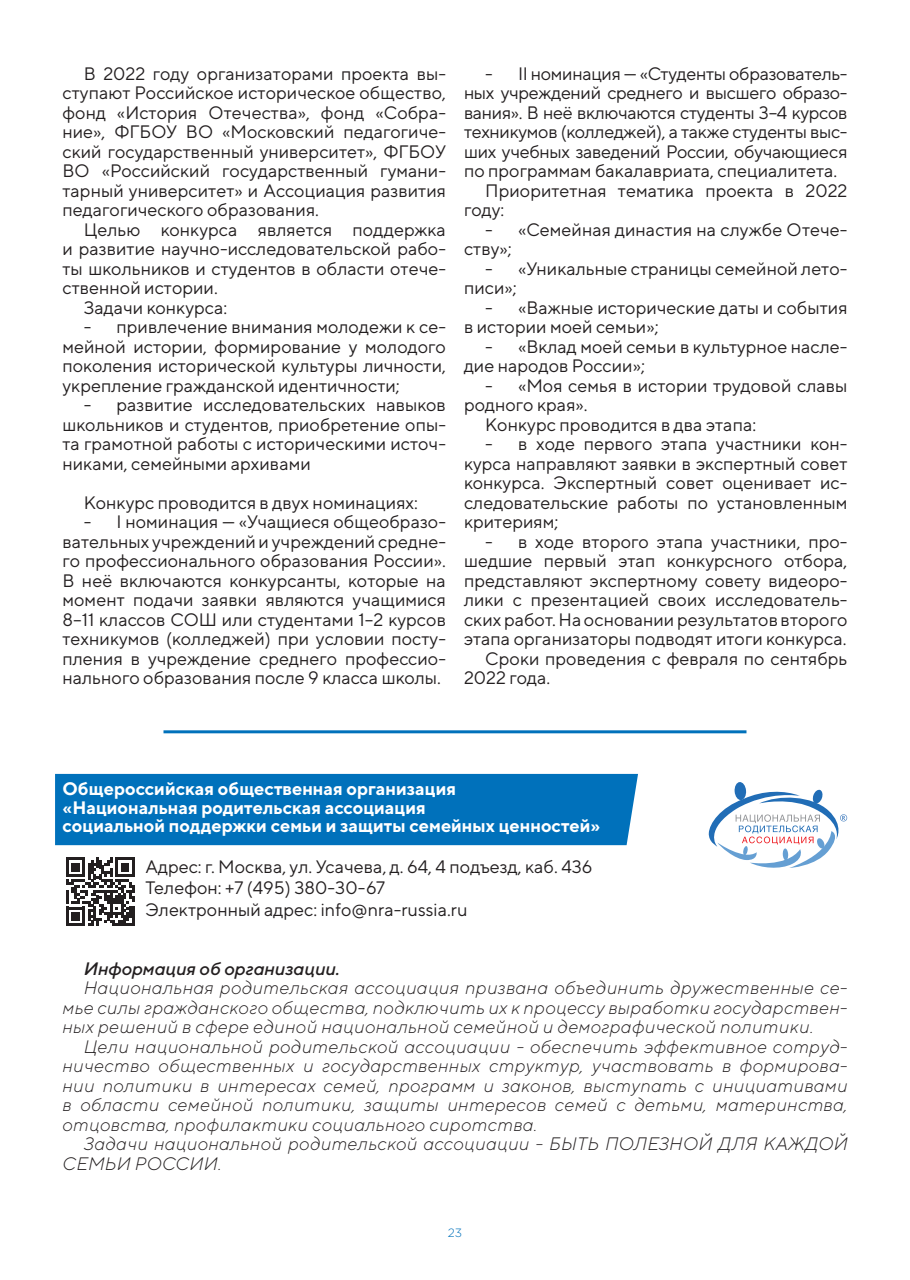
<style>
.page{position:relative;width:910px;height:1280px;background:#fff}
.page>*{position:absolute;margin:0;border:0;box-sizing:border-box;transform-origin:0 0}
.main{font:18px/19.5px "TT Norms";color:#231f20;text-align:justify}
.Мероприятия{font:italic 300 18px/19.5px "TT Norms";letter-spacing:.02em;color:#231f20;text-align:justify}
.Название_организации{font:700 18px "TT Norms";color:#fff}
.адрес{font:18px "TT Norms";color:#231f20}
.Мероприятия-2{font:italic 500 18px "TT Norms";color:#231f20}
.t1{font:300 12px "Gotham Pro";color:#0071bb}
</style>
<div class="page">
<div style="left:55px;top:774px;width:583px;height:71px;background:#0071bb"></div>
<svg style="left:66px;top:857px;width:68px;height:69px"></svg>
<hr style="left:163px;top:730px;width:583px;height:3px;background:#0071bb">
<svg style="left:708px;top:782px;width:139px;height:86px"></svg>
<p class="main" style="left:63px;top:63px;width:385px;text-indent:21px">В 2022 году организаторами проекта вы&shy;ступают Российское историческое общество, фонд «История Отечества», фонд «Собра&shy;ние», ФГБОУ ВО «Московский педагогиче&shy;ский государственный университет», ФГБОУ ВО «Российский государственный гумани&shy;тарный университет» и Ассоциация развития педагогического образования.</p>
<p class="main" style="left:63px;top:219px;width:385px;text-indent:21px">Целью конкурса является поддержка и развитие научно-исследовательской рабо&shy;ты школьников и студентов в области отече&shy;ственной истории.</p>
<p class="main" style="left:84px;top:297px;width:145px">Задачи конкурса:</p>
<p class="main" style="left:63px;top:317px;width:385px;text-indent:21px">- привлечение внимания молодежи к се&shy;мейной истории, формирование у молодого поколения исторической культуры личности, укрепление гражданской идентичности;</p>
<p class="main" style="left:63px;top:395px;width:385px;text-indent:21px">- развитие исследовательских навыков школьников и студентов, приобретение опы&shy;та грамотной работы с историческими источ&shy;никами, семейными архивами</p>
<p class="main" style="left:84px;top:492px;width:336px">Конкурс проводится в двух номинациях:</p>
<p class="main" style="left:63px;top:512px;width:385px;text-indent:21px">- I номинация — «Учащиеся общеобразо&shy;вательных учреждений и учреждений средне&shy;го профессионального образования России».<br>В неё включаются конкурсанты, которые на момент подачи заявки являются учащимися 8–11 классов СОШ или студентами 1–2 курсов техникумов (колледжей) при условии посту&shy;пления в учреждение среднего профессио&shy;нального образования после 9 класса школы.</p>
<p class="main" style="left:464px;top:63px;width:385px;text-indent:21px">- II номинация — «Студенты образователь&shy;ных учреждений среднего и высшего образо&shy;вания». В неё включаются студенты 3–4 курсов техникумов (колледжей), а также студенты выс&shy;ших учебных заведений России, обучающиеся по программам бакалавриата, специалитета.</p>
<p class="main" style="left:464px;top:180px;width:385px;text-indent:21px">Приоритетная тематика проекта в 2022 году:</p>
<p class="main" style="left:464px;top:219px;width:385px;text-indent:21px">- «Семейная династия на службе Отече&shy;ству»;</p>
<p class="main" style="left:464px;top:258px;width:385px;text-indent:21px">- «Уникальные страницы семейной лето&shy;писи»;</p>
<p class="main" style="left:464px;top:297px;width:385px;text-indent:21px">- «Важные исторические даты и события в истории моей семьи»;</p>
<p class="main" style="left:464px;top:336px;width:385px;text-indent:21px">- «Вклад моей семьи в культурное насле&shy;дие народов России»;</p>
<p class="main" style="left:464px;top:375px;width:385px;text-indent:21px">- «Моя семья в истории трудовой славы родного края».</p>
<p class="main" style="left:485px;top:414px;width:272px">Конкурс проводится в два этапа:</p>
<p class="main" style="left:464px;top:434px;width:385px;text-indent:21px">- в ходе первого этапа участники кон&shy;курса направляют заявки в экспертный совет конкурса. Экспертный совет оценивает ис&shy;следовательские работы по установленным критериям;</p>
<p class="main" style="left:464px;top:531px;width:385px;text-indent:21px">- в ходе второго этапа участники, про&shy;шедшие первый этап конкурсного отбора, представляют экспертному совету видеоро&shy;лики с презентацией своих исследователь&shy;ских работ. На основании результатов второго этапа организаторы подводят итоги конкурса.</p>
<p class="main" style="left:464px;top:648px;width:385px;text-indent:21px">Сроки проведения с февраля по сентябрь<br>2022 года.</p>
<p class="Название_организации" style="left:63px;top:777px;width:395px">Общероссийская общественная организация</p>
<p class="Название_организации" style="left:63px;top:796px;width:365px">«Национальная родительская ассоциация</p>
<p class="Название_организации" style="left:63px;top:815px;width:539px">социальной поддержки семьи и защиты семейных ценностей»</p>
<p class="адрес" style="left:145px;top:855px;width:449px">Адрес: г. Москва, ул. Усачева, д. 64, 4 подъезд, каб. 436</p>
<p class="адрес" style="left:145px;top:877px;width:241px">Телефон: +7 (495) 380-30-67</p>
<p class="адрес" style="left:145px;top:898px;width:324px">Электронный адрес: info@nra-russia.ru</p>
<p class="Мероприятия-2" style="left:84px;top:957px;width:258px">Информация об организации.</p>
<p class="Мероприятия" style="left:63px;top:978px;width:786px;text-indent:21px">Национальная родительская ассоциация призвана объединить дружественные се&shy;мье силы гражданского общества, подключить их к процессу выработки государствен&shy;ных решений в сфере единой национальной семейной и демографической политики.</p>
<p class="Мероприятия" style="left:63px;top:1036px;width:787px;text-indent:21px">Цели национальной родительской ассоциации - обеспечить эффективное сотруд&shy;ничество общественных и государственных структур, участвовать в формирова&shy;нии политики в интересах семей, программ и законов, выступать с инициативами в области семейной политики, защиты интересов семей с детьми, материнства, отцовства, профилактики социального сиротства.</p>
<p class="Мероприятия" style="left:63px;top:1134px;width:787px;text-indent:21px">Задачи национальной родительской ассоциации - БЫТЬ ПОЛЕЗНОЙ ДЛЯ КАЖДОЙ<br>СЕМЬИ РОССИИ.</p>
<p class="t1" style="left:448px;top:1226px;width:16px">23</p>
</div>
